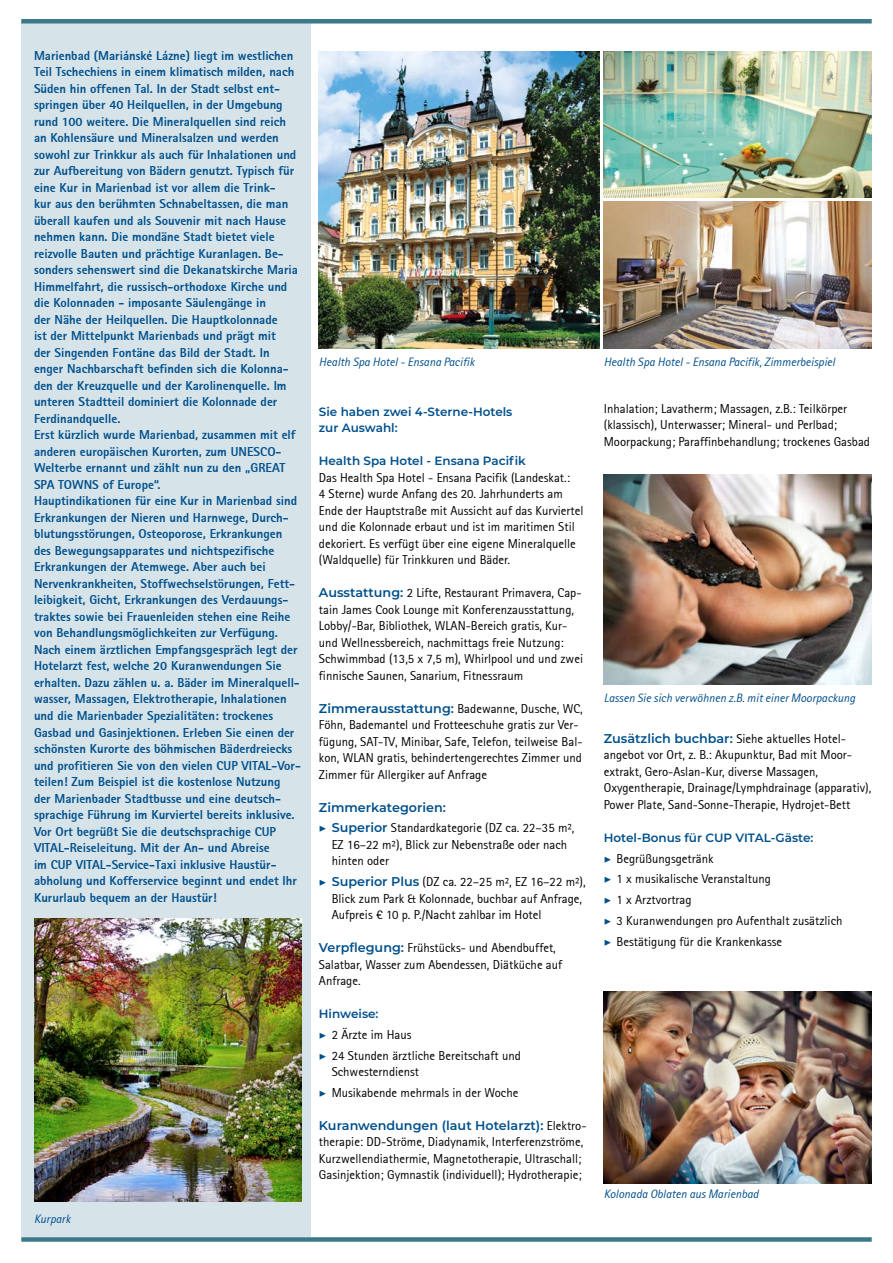
<style>
.page{position:relative;width:893px;height:1263px;background:#fff}
.page>*{position:absolute;margin:0;border:0;box-sizing:border-box;transform-origin:0 0}
.t1{font:800 12.75px/16.5px "Rotis Sans Serif";color:#00508c}
.t2{font:12.75px/16.5px "Rotis Sans Serif";color:#000}
.t3{font:600 12.75px "Montserrat";color:#00508c}
.t4{font:italic 12px "Rotis Sans Serif";color:#00508c}
.t5{font:600 12px/16.5px "Montserrat";color:#00508c}
.s1{font-family:"Montserrat";font-weight:600;color:#00508c}
.s2{font-family:"Minion Pro";font-weight:700;font-style:italic;color:#00508c}
.s3{font-family:"Rotis Sans Serif";font-weight:400;color:#000}
</style>
<div class="page">
<div style="left:21px;top:24px;width:289px;height:1213px;background:#d6e3e9"></div>
<div style="left:21px;top:19px;width:851px;height:5px;background:#3b798a"></div>
<div style="left:21px;top:1237px;width:851px;height:5px;background:#3b798a"></div>
<img style="left:319px;top:51px;width:281px;height:298px">
<img style="left:604px;top:202px;width:268px;height:147px">
<img style="left:604px;top:51px;width:268px;height:147px">
<img style="left:604px;top:474px;width:268px;height:210px">
<img style="left:604px;top:992px;width:268px;height:191px">
<img style="left:34px;top:919px;width:268px;height:283px">
<p class="t1" style="left:34px;top:47px;width:268px">Marienbad (Mariánské Lázne) liegt im westlichen Teil Tschechiens in einem klimatisch milden, nach Süden hin offenen Tal. In der Stadt selbst ent&shy;springen über 40 Heilquellen, in der Umgebung rund 100 weitere. Die Mineralquellen sind reich an Kohlensäure und Mineralsalzen und werden sowohl zur Trinkkur als auch für Inhalationen und zur Aufbereitung von Bädern genutzt. Typisch für eine Kur in Marienbad ist vor allem die Trink-<br>kur aus den berühmten Schnabeltassen, die man überall kaufen und als Souvenir mit nach Hause nehmen kann. Die mondäne Stadt bietet viele reizvolle Bauten und prächtige Kuranlagen. Be&shy;sonders sehenswert sind die Dekanatskirche Maria Himmelfahrt, die russisch-orthodoxe Kirche und die Kolonnaden - imposante Säulengänge in<br>der Nähe der Heilquellen. Die Hauptkolonnade<br>ist der Mittelpunkt Marienbads und prägt mit<br>der Singenden Fontäne das Bild der Stadt. In enger Nachbarschaft befinden sich die Kolonna&shy;den der Kreuzquelle und der Karolinenquelle. Im unteren Stadtteil dominiert die Kolonnade der Ferdinandquelle.<br>Erst kürzlich wurde Marienbad, zusammen mit elf anderen europäischen Kurorten, zum UNESCO-Welterbe ernannt und zählt nun zu den „GREAT SPA TOWNS of Europe“.<br>Hauptindikationen für eine Kur in Marienbad sind Erkrankungen der Nieren und Harnwege, Durch&shy;blutungsstörungen, Osteoporose, Erkrankungen des Bewegungsapparates und nichtspezifische Erkrankungen der Atemwege. Aber auch bei Nervenkrankheiten, Stoffwechselstörungen, Fett&shy;leibigkeit, Gicht, Erkrankungen des Verdauungs&shy;traktes sowie bei Frauenleiden stehen eine Reihe von Behandlungsmöglichkeiten zur Verfügung.<br>Nach einem ärztlichen Empfangsgespräch legt der Hotelarzt fest, welche 20 Kuranwendungen Sie erhalten. Dazu zählen u. a. Bäder im Mineralquell&shy;wasser, Massagen, Elektrotherapie, Inhalationen und die Marienbader Spezialitäten: trockenes Gasbad und Gasinjektionen. Erleben Sie einen der schönsten Kurorte des böhmischen Bäderdreiecks und profitieren Sie von den vielen CUP VITAL-Vor&shy;teilen! Zum Beispiel ist die kostenlose Nutzung<br>der Marienbader Stadtbusse und eine deutsch&shy;sprachige Führung im Kurviertel bereits inklusive.<br>Vor Ort begrüßt Sie die deutschsprachige CUP VITAL-Reiseleitung. Mit der An- und Abreise<br>im CUP VITAL-Service-Taxi inklusive Haustür&shy;abholung und Kofferservice beginnt und endet Ihr Kururlaub bequem an der Haustür!</p>
<p class="t4" style="left:34px;top:1211px;width:38px">Kurpark</p>
<p class="t4" style="left:319px;top:354px;width:157px">Health Spa Hotel - Ensana Pacifik</p>
<p class="t5" style="left:319px;top:403px;width:195px">Sie haben zwei 4-Sterne-Hotels zur Auswahl:</p>
<p class="t5" style="left:319px;top:452px;width:208px">Health Spa Hotel - Ensana Pacifik</p>
<p class="t2" style="left:319px;top:469px;width:266px">Das Health Spa Hotel - Ensana Pacifik (Landeskat.:<br>4 Sterne) wurde Anfang des 20. Jahrhunderts am Ende der Hauptstraße mit Aussicht auf das Kurviertel und die Kolonnade erbaut und ist im maritimen Stil dekoriert. Es verfügt über eine eigene Mineralquelle (Waldquelle) für Trinkkuren und Bäder.</p>
<p class="t2" style="left:319px;top:584px;width:266px"><span class="s1">Ausstattung:</span> 2 Lifte, Restaurant Primavera, Cap&shy;tain James Cook Lounge mit Konferenzausstattung, Lobby/-Bar, Bibliothek, WLAN-Bereich gratis, Kur&shy;und Wellnessbereich, nachmittags freie Nutzung:<br>Schwimmbad (13,5 x 7,5 m), Whirlpool und und zwei finnische Saunen, Sanarium, Fitnessraum</p>
<p class="t2" style="left:319px;top:700px;width:265px"><span class="s1">Zimmerausstattung:</span> Badewanne, Dusche, WC, Föhn, Bademantel und Frotteeschuhe gratis zur Ver&shy;fügung, SAT-TV, Minibar, Safe, Telefon, teilweise Bal&shy;kon, WLAN gratis, behindertengerechtes Zimmer und Zimmer für Allergiker auf Anfrage</p>
<p class="t3" style="left:319px;top:798px;width:128px">Zimmerkategorien:</p>
<p class="t2" style="left:332px;top:820px;width:244px;text-indent:-13px"><span class="s2">▶</span> <span class="s1">Superior</span> Standardkategorie (DZ ca. 22–35 m²,<br>EZ 16–22 m²), Blick zur Nebenstraße oder nach hinten oder</p>
<p class="t2" style="left:332px;top:873px;width:256px;text-indent:-13px"><span class="s2">▶</span> <span class="s1">Superior Plus</span> (DZ ca. 22–25 m², EZ 16–22 m²),<br>Blick zum Park &amp; Kolonnade, buchbar auf Anfrage,<br>Aufpreis € 10 p. P./Nacht zahlbar im Hotel</p>
<p class="t2" style="left:319px;top:939px;width:245px"><span class="s1">Verpflegung:</span> Frühstücks- und Abendbuffet,<br>Salatbar, Wasser zum Abendessen, Diätküche auf<br>Anfrage.</p>
<p class="t5" style="left:319px;top:1005px;width:61px">Hinweise:</p>
<p class="t2" style="left:319px;top:1024px;width:204px;line-height:20.7px"><span class="s2">▶</span> 2 Ärzte im Haus<br><span class="s2">▶</span> 24 Stunden ärztliche Bereitschaft und</p>
<p class="t2" style="left:319px;top:1061px;width:201px;line-height:20.7px;text-indent:13px">Schwesterndienst<br><span class="s2">▶</span> Musikabende mehrmals in der Woche</p>
<p class="t3" style="left:319px;top:1116px;width:269px">Kuranwendungen (laut Hotelarzt): <span class="s3">Elektro-</span></p>
<p class="t2" style="left:319px;top:1134px;width:266px">therapie: DD-Ströme, Diadynamik, Interferenzströme,<br>Kurzwellendiathermie, Magnetotherapie, Ultraschall;<br>Gasinjektion; Gymnastik (individuell); Hydrotherapie;</p>
<p class="t4" style="left:604px;top:354px;width:233px">Health Spa Hotel - Ensana Pacifik, Zimmerbeispiel</p>
<p class="t2" style="left:604px;top:400px;width:268px">Inhalation; Lavatherm; Massagen, z.B.: Teilkörper (klassisch), Unterwasser; Mineral- und Perlbad;<br>Moorpackung; Paraffinbehandlung; trockenes Gasbad</p>
<p class="t4" style="left:604px;top:691px;width:253px">Lassen Sie sich verwöhnen z.B. mit einer Moorpackung</p>
<p class="t2" style="left:604px;top:730px;width:269px"><span class="s1">Zusätzlich buchbar:</span> Siehe aktuelles Hotel&shy;angebot vor Ort, z. B.: Akupunktur, Bad mit Moor&shy;extrakt, Gero-Aslan-Kur, diverse Massagen, Oxygentherapie, Drainage/Lymphdrainage (apparativ), Power Plate, Sand-Sonne-Therapie, Hydrojet-Bett</p>
<p class="t5" style="left:604px;top:829px;width:211px">Hotel-Bonus für CUP VITAL-Gäste:</p>
<p class="t2" style="left:604px;top:848px;width:240px;line-height:20.7px"><span class="s2">▶</span> Begrüßungsgetränk<br><span class="s2">▶</span> 1 x musikalische Veranstaltung<br><span class="s2">▶</span> 1 x Arztvortrag<br><span class="s2">▶</span> 3 Kuranwendungen pro Aufenthalt zusätzlich <span class="s2">▶</span> Bestätigung für die Krankenkasse</p>
<p class="t4" style="left:604px;top:1187px;width:156px">Kolonada Oblaten aus Marienbad</p>
</div>
